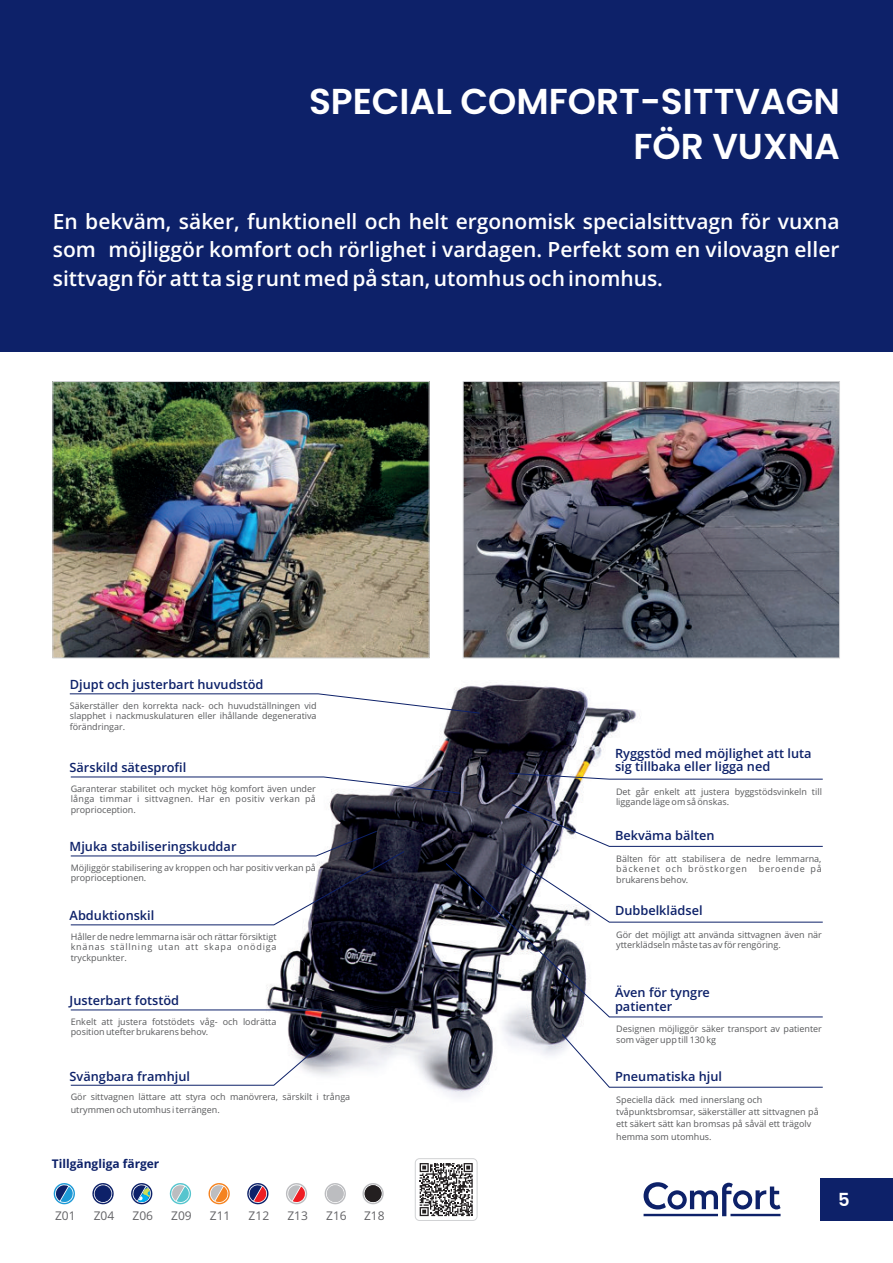
<style>
.page{position:relative;width:893px;height:1263px;background:#fff}
.page>*{position:absolute;margin:0;border:0;box-sizing:border-box;transform-origin:0 0}
.t1{font:600 36px/45px "Poppins";color:#fff;text-align:right}
.t2{font:600 21px/28.7px "Open Sans";color:#fff;text-align:justify}
.t3{font:600 18px "Poppins";color:#fff}
.t4{font:600 12.75px/14px "Open Sans";color:#0d2169}
.t5{font:12px "Open Sans";color:#636366}
.t6{font:700 12px "Open Sans";color:#0d2169}
.t7{font:9px/10.4px "Open Sans";color:#57585a}
.t8{font:9px "Open Sans";letter-spacing:.09em;color:#57585a}
</style>
<div class="page">
<div style="left:0;top:0;width:893px;height:352px;background:#0d2169"></div>
<div style="left:820px;top:1178px;width:73px;height:42px;background:#0d2169"></div>
<svg style="left:644px;top:1182px;width:136px;height:34px"></svg>
<img style="left:238px;top:644px;width:419px;height:453px">
<svg style="left:561px;top:1033px;width:262px;height:55px"></svg>
<svg style="left:70px;top:1048px;width:246px;height:38px"></svg>
<svg style="left:511px;top:804px;width:312px;height:43px"></svg>
<svg style="left:69px;top:693px;width:412px;height:21px"></svg>
<svg style="left:70px;top:1009px;width:258px;height:2px"></svg>
<svg style="left:508px;top:772px;width:315px;height:8px"></svg>
<svg style="left:70px;top:830px;width:335px;height:96px"></svg>
<svg style="left:70px;top:776px;width:391px;height:18px"></svg>
<svg style="left:445px;top:862px;width:378px;height:156px"></svg>
<img style="left:54px;top:383px;width:374px;height:273px">
<div style="left:52px;top:381px;width:378px;height:277px;border:1px solid #d1d2d4"></div>
<img style="left:465px;top:383px;width:373px;height:273px">
<div style="left:463px;top:381px;width:377px;height:277px;border:1px solid #d1d2d4"></div>
<svg style="left:208px;top:1183px;width:22px;height:21px"></svg>
<svg style="left:247px;top:1183px;width:22px;height:21px"></svg>
<svg style="left:92px;top:1183px;width:22px;height:21px"></svg>
<svg style="left:131px;top:1183px;width:22px;height:21px"></svg>
<svg style="left:169px;top:1183px;width:22px;height:21px"></svg>
<svg style="left:53px;top:1183px;width:22px;height:21px"></svg>
<svg style="left:286px;top:1183px;width:22px;height:21px"></svg>
<svg style="left:362px;top:1183px;width:22px;height:21px"></svg>
<svg style="left:324px;top:1183px;width:22px;height:21px"></svg>
<div style="left:95px;top:1185px;width:16px;height:17px;background:#0d2169;border-radius:50%"></div>
<div style="left:365px;top:1185px;width:16px;height:17px;background:#231f20;border-radius:50%"></div>
<div style="left:327px;top:1185px;width:17px;height:17px;background:#bcbdc0;border-radius:50%"></div>
<svg style="left:419px;top:1163px;width:51px;height:54px"></svg>
<svg style="left:420px;top:1163px;width:53px;height:53px"></svg>
<div style="left:415px;top:1158px;width:62px;height:63px;border:1px solid #d1d2d4;border-radius:4px"></div>
<h1 class="t1" style="left:309px;top:79px;width:532px">SPECIAL COMFORT-SITTVAGN<br>FÖR VUXNA</h1>
<h2 class="t2" style="left:53px;top:209px;width:788px">En bekväm, säker, funktionell och helt ergonomisk specialsittvagn för vuxna som möjliggör komfort och rörlighet i vardagen. Perfekt som en vilovagn eller sittvagn för att ta sig runt med på stan, utomhus och inomhus.</h2>
<h3 class="t4" style="left:70px;top:679px;width:195px">Djupt och justerbart huvudstöd</h3>
<p class="t7" style="left:70px;top:701px;width:248px;text-align:justify">Säkerställer den korrekta nack- och huvudställningen vid slapphet i nackmuskulaturen eller ihållande degenerativa förändringar.</p>
<h3 class="t4" style="left:70px;top:762px;width:118px">Särskild sätesprofil</h3>
<p class="t7" style="left:71px;top:784px;width:247px;text-align:justify">Garanterar stabilitet och mycket hög komfort även under långa timmar i sittvagnen. Har en positiv verkan på proprioception.</p>
<h3 class="t4" style="left:70px;top:841px;width:168px">Mjuka stabiliseringskuddar</h3>
<p class="t7" style="left:71px;top:863px;width:247px">Möjliggör stabilisering av kroppen och har positiv verkan på proprioceptionen.</p>
<h3 class="t4" style="left:615px;top:747px;width:198px">Ryggstöd med möjlighet att luta sig tillbaka eller ligga ned</h3>
<p class="t7" style="left:616px;top:787px;width:207px">Det går enkelt att justera byggstödsvinkeln till liggande läge om så önskas.</p>
<h3 class="t4" style="left:615px;top:829px;width:101px">Bekväma bälten</h3>
<p class="t7" style="left:616px;top:854px;width:207px">Bälten för att stabilisera de nedre lemmarna, bäckenet och bröstkorgen</p>
<p class="t8" style="left:759px;top:865px;width:65px">beroende på</p>
<p class="t7" style="left:616px;top:875px;width:74px">brukarens behov.</p>
<h3 class="t4" style="left:615px;top:905px;width:89px">Dubbelklädsel</h3>
<h3 class="t4" style="left:70px;top:910px;width:86px">Abduktionskil</h3>
<p class="t7" style="left:71px;top:932px;width:207px;text-align:justify">Håller de nedre lemmarna isär och rättar försiktigt knänas ställning utan att skapa onödiga tryckpunkter.</p>
<p class="t7" style="left:616px;top:930px;width:207px">Gör det möjligt att använda sittvagnen även när ytterklädseln måste tas av för rengöring.</p>
<h3 class="t4" style="left:70px;top:995px;width:111px">Justerbart fotstöd</h3>
<p class="t7" style="left:71px;top:1017px;width:207px">Enkelt att justera fotstödets våg- och lodrätta position utefter brukarens behov.</p>
<h3 class="t4" style="left:615px;top:986px;width:96px">Även för tyngre patienter</h3>
<p class="t7" style="left:616px;top:1025px;width:207px">Designen möjliggör säker transport av patienter som väger upp till 130 kg</p>
<h3 class="t4" style="left:70px;top:1070px;width:122px">Svängbara framhjul</h3>
<h3 class="t4" style="left:615px;top:1070px;width:109px">Pneumatiska hjul</h3>
<p class="t7" style="left:71px;top:1092px;width:281px;line-height:12.3px">Gör sittvagnen lättare att styra och manövrera, särskilt i trånga utrymmen och utomhus i terrängen.</p>
<p class="t7" style="left:616px;top:1094px;width:204px;line-height:12.3px">Speciella däck med innerslang och tvåpunktsbromsar, säkerställer att sittvagnen på ett säkert sätt kan bromsas på såväl ett trägolv hemma som utomhus.</p>
<h3 class="t6" style="left:52px;top:1158px;width:109px">Tillgängliga färger</h3>
<h3 class="t5" style="left:55px;top:1211px;width:22px">Z01</h3>
<h3 class="t5" style="left:94px;top:1211px;width:22px">Z04</h3>
<h3 class="t5" style="left:132px;top:1211px;width:22px">Z06</h3>
<h3 class="t5" style="left:171px;top:1211px;width:22px">Z09</h3>
<h3 class="t5" style="left:210px;top:1211px;width:22px">Z11</h3>
<h3 class="t5" style="left:249px;top:1211px;width:22px">Z12</h3>
<h3 class="t5" style="left:287px;top:1211px;width:22px">Z13</h3>
<h3 class="t5" style="left:326px;top:1211px;width:22px">Z16</h3>
<h3 class="t5" style="left:364px;top:1211px;width:22px">Z18</h3>
<h3 class="t3" style="left:838px;top:1187px;width:13px">5</h3>
</div>
